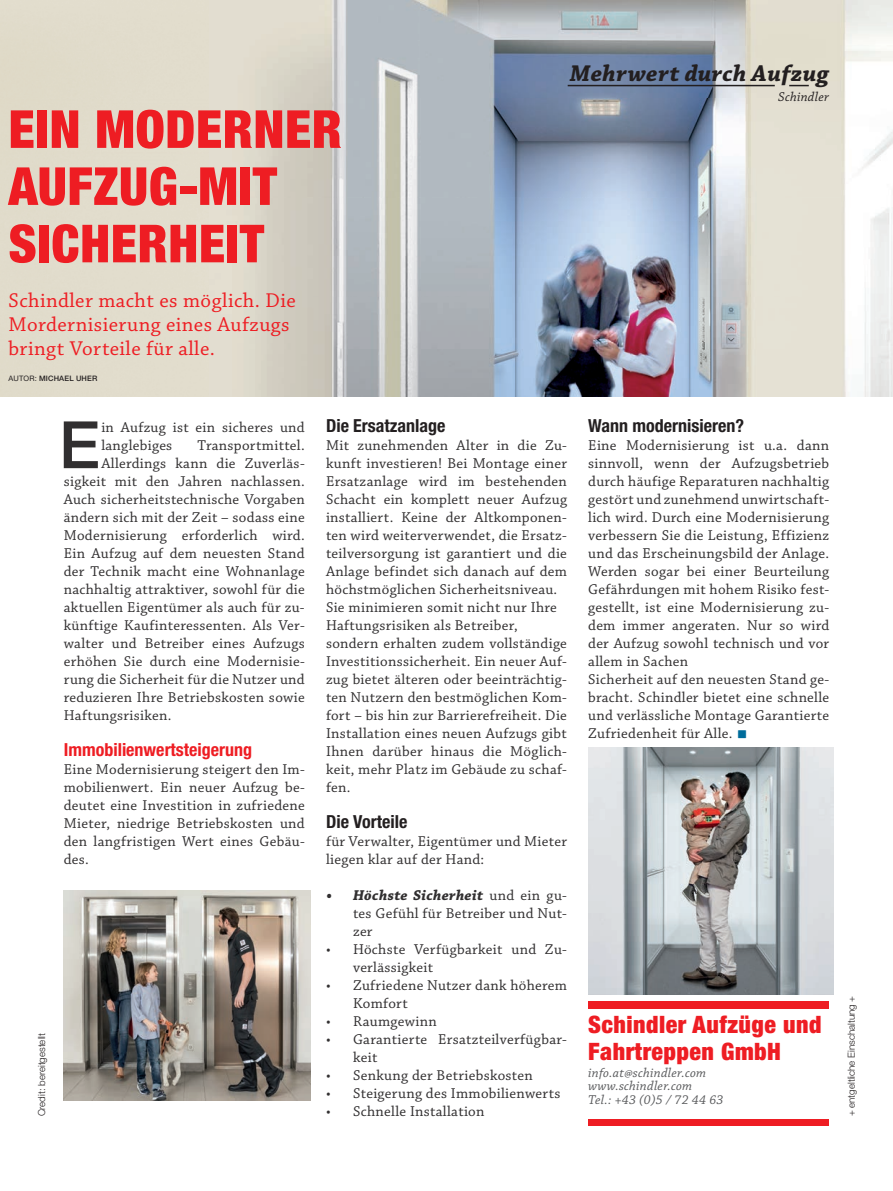
<style>
.page{position:relative;width:893px;height:1191px;background:#fff}
.page>*{position:absolute;margin:0;border:0;box-sizing:border-box;transform-origin:0 0}
.t1{font:500 65.4px "Helvetica Neue LT Std";color:#312f30}
.t2{font:900 condensed 52.5px/57.2px "Helvetica Neue LT Std";letter-spacing:.01em;color:#ee1d23}
.t3{font:900 condensed 24px/27px "Helvetica Neue LT Std";letter-spacing:.02em;color:#ee1d23}
.t4{font:italic 700 24px "Chaparral Pro";letter-spacing:.02em;color:#231f20}
.t5{font:21px/24px "Chaparral Pro";letter-spacing:.02em;color:#ee1d23}
.t6{font:700 condensed 18px "Helvetica Neue LT Std";color:#231f20}
.t7{font:700 condensed 18px "Helvetica Neue LT Std";color:#ee1d23}
.t8{font:15px/18px "Chaparral Pro";letter-spacing:.02em;color:#312f30}
.t9{font:italic 13.5px/13.5px "Chaparral Pro";letter-spacing:.02em;color:#57585a}
.t10{font:italic 13.5px "Chaparral Pro";letter-spacing:.02em;color:#231f20}
.t11{font:300 9.75px "Helvetica Neue LT Std";color:#231f20}
.t12{font:500 7.5px "Helvetica Neue LT Std";letter-spacing:.02em;color:#231f20}
.s1{font-weight:400}
.s2{font-weight:700;font-style:italic}
</style>
<div class="page">
<div style="left:588px;top:1001px;width:241px;height:7px;background:#ee1d23"></div>
<div style="left:588px;top:1118px;width:241px;height:7px;background:#ee1d23"></div>
<img style="left:0;top:0;width:893px;height:396px">
<hr style="left:568px;top:85px;width:207px;height:1px;background:#231f20">
<svg style="left:789px;top:85px;width:20px;height:1px"></svg>
<img style="left:64px;top:890px;width:246px;height:210px">
<img style="left:588px;top:747px;width:245px;height:247px">
<h2 class="t2" style="left:9px;top:100px;width:335px">EIN MODERNER<br>AUFZUG-MIT<br>SICHERHEIT</h2>
<h3 class="t5" style="left:9px;top:289px;width:289px">Schindler macht es möglich. Die<br>Mordernisierung eines Aufzugs bringt Vorteile für alle.</h3>
<p class="t12" style="left:9px;top:374px;width:90px"><span class="s1">AUTOR:</span> MICHAEL UHER</p>
<h3 class="t4" style="left:570px;top:60px;width:261px">Mehrwert durch Aufzug</h3>
<p class="t10" style="left:778px;top:89px;width:52px">Schindler</p>
<h1 class="t1" style="left:59px;top:406px;width:43px">E</h1>
<p class="t8" style="left:101px;top:419px;width:205px">in Aufzug ist ein sicheres und langlebiges</p>
<p class="t8" style="left:197px;top:437px;width:109px">Transportmittel.</p>
<p class="t8" style="left:101px;top:455px;width:205px">Allerdings kann die Zuverläs-</p>
<p class="t8" style="left:64px;top:473px;width:242px">sigkeit mit den Jahren nachlassen.</p>
<p class="t8" style="left:64px;top:491px;width:242px">Auch sicherheitstechnische Vorgaben</p>
<p class="t8" style="left:64px;top:509px;width:242px">ändern sich mit der Zeit – sodass eine</p>
<p class="t8" style="left:64px;top:527px;width:242px">Modernisierung erforderlich wird.</p>
<p class="t8" style="left:64px;top:545px;width:242px">Ein Aufzug auf dem neuesten Stand</p>
<p class="t8" style="left:64px;top:563px;width:242px">der Technik macht eine Wohnanlage</p>
<p class="t8" style="left:64px;top:581px;width:242px">nachhaltig attraktiver, sowohl für die</p>
<p class="t8" style="left:64px;top:599px;width:242px">aktuellen Eigentümer als auch für zu-</p>
<p class="t8" style="left:64px;top:617px;width:242px">künftige Kaufinteressenten. Als Ver-</p>
<p class="t8" style="left:64px;top:635px;width:242px">walter und Betreiber eines Aufzugs</p>
<p class="t8" style="left:64px;top:653px;width:242px">erhöhen Sie durch eine Modernisie-</p>
<p class="t8" style="left:64px;top:671px;width:242px">rung die Sicherheit für die Nutzer und</p>
<p class="t8" style="left:64px;top:689px;width:242px">reduzieren Ihre Betriebskosten sowie</p>
<p class="t8" style="left:64px;top:707px;width:109px">Haftungsrisiken.</p>
<p class="t7" style="left:64px;top:739px;width:190px">Immobilienwertsteigerung</p>
<p class="t8" style="left:64px;top:761px;width:242px;text-align:justify">Eine Modernisierung steigert den Im&shy;mobilienwert. Ein neuer Aufzug be&shy;deutet eine Investition in zufriedene Mieter, niedrige Betriebskosten und den langfristigen Wert eines Gebäu&shy;des.</p>
<p class="t11" style="left:36px;top:1116px;width:85px;rotate:-90deg">Credit: bereitgestellt</p>
<p class="t6" style="left:326px;top:415px;width:121px">Die Ersatzanlage</p>
<p class="t8" style="left:326px;top:437px;width:242px">Mit zunehmenden Alter in die Zu&shy;kunft investieren! Bei Montage einer Ersatzanlage wird im bestehenden Schacht ein komplett neuer Aufzug installiert. Keine der Altkomponen&shy;ten wird weiterverwendet, die Ersatz&shy;teilversorgung ist garantiert und die Anlage befindet sich danach auf dem höchstmöglichen Sicherheitsniveau.<br>Sie minimieren somit nicht nur Ihre Haftungsrisiken als Betreiber, sondern erhalten zudem vollständige Investitionssicherheit. Ein neuer Auf&shy;zug bietet älteren oder beeinträchtig&shy;ten Nutzern den bestmöglichen Kom&shy;fort – bis hin zur Barrierefreiheit. Die Installation eines neuen Aufzugs gibt Ihnen darüber hinaus die Möglich&shy;keit, mehr Platz im Gebäude zu schaf&shy;fen.</p>
<p class="t6" style="left:326px;top:811px;width:83px">Die Vorteile</p>
<p class="t8" style="left:326px;top:833px;width:242px">für Verwalter, Eigentümer und Mieter liegen klar auf der Hand:</p>
<p class="t8" style="left:353px;top:887px;width:215px;text-align:justify;text-indent:-27px"><span class="s2">• Höchste Sicherheit</span> und ein gu&shy;tes Gefühl für Betreiber und Nut&shy;zer</p>
<p class="t8" style="left:353px;top:941px;width:215px;text-indent:-27px">• Höchste Verfügbarkeit und Zu&shy;verlässigkeit</p>
<p class="t8" style="left:353px;top:977px;width:215px;text-indent:-27px">• Zufriedene Nutzer dank höherem<br>Komfort</p>
<p class="t6" style="left:588px;top:415px;width:157px">Wann modernisieren?</p>
<p class="t8" style="left:588px;top:437px;width:242px">Eine Modernisierung ist u.a. dann sinnvoll, wenn der Aufzugsbetrieb durch häufige Reparaturen nachhaltig gestört und zunehmend unwirtschaft&shy;lich wird. Durch eine Modernisierung verbessern Sie die Leistung, Effizienz und das Erscheinungsbild der Anlage.<br>Werden sogar bei einer Beurteilung Gefährdungen mit hohem Risiko fest&shy;gestellt, ist eine Modernisierung zu&shy;dem immer angeraten. Nur so wird der Aufzug sowohl technisch und vor allem in Sachen<br>Sicherheit auf den neuesten Stand ge&shy;bracht. Schindler bietet eine schnelle und verlässliche Montage Garantierte Zufriedenheit für Alle.</p>
<h3 class="t3" style="left:588px;top:1010px;width:235px">Schindler Aufzüge und<br>Fahrtreppen GmbH</h3>
<p class="t8" style="left:326px;top:1013px;width:112px">• Raumgewinn</p>
<p class="t8" style="left:353px;top:1031px;width:215px;text-indent:-27px">• Garantierte Ersatzteilverfügbar&shy;keit</p>
<p class="t8" style="left:326px;top:1067px;width:208px">• Senkung der Betriebskosten</p>
<p class="t9" style="left:588px;top:1066px;width:120px">info.at@schindler.com www.schindler.com</p>
<p class="t8" style="left:326px;top:1085px;width:236px">• Steigerung des Immobilienwerts</p>
<p class="t9" style="left:588px;top:1093px;width:137px">Tel.: +43 (0)5 / 72 44 63</p>
<p class="t8" style="left:326px;top:1103px;width:160px">• Schnelle Installation</p>
<p class="t11" style="left:845px;top:1116px;width:122px;rotate:-90deg">+ entgeltliche Einschaltung +</p>
</div>
